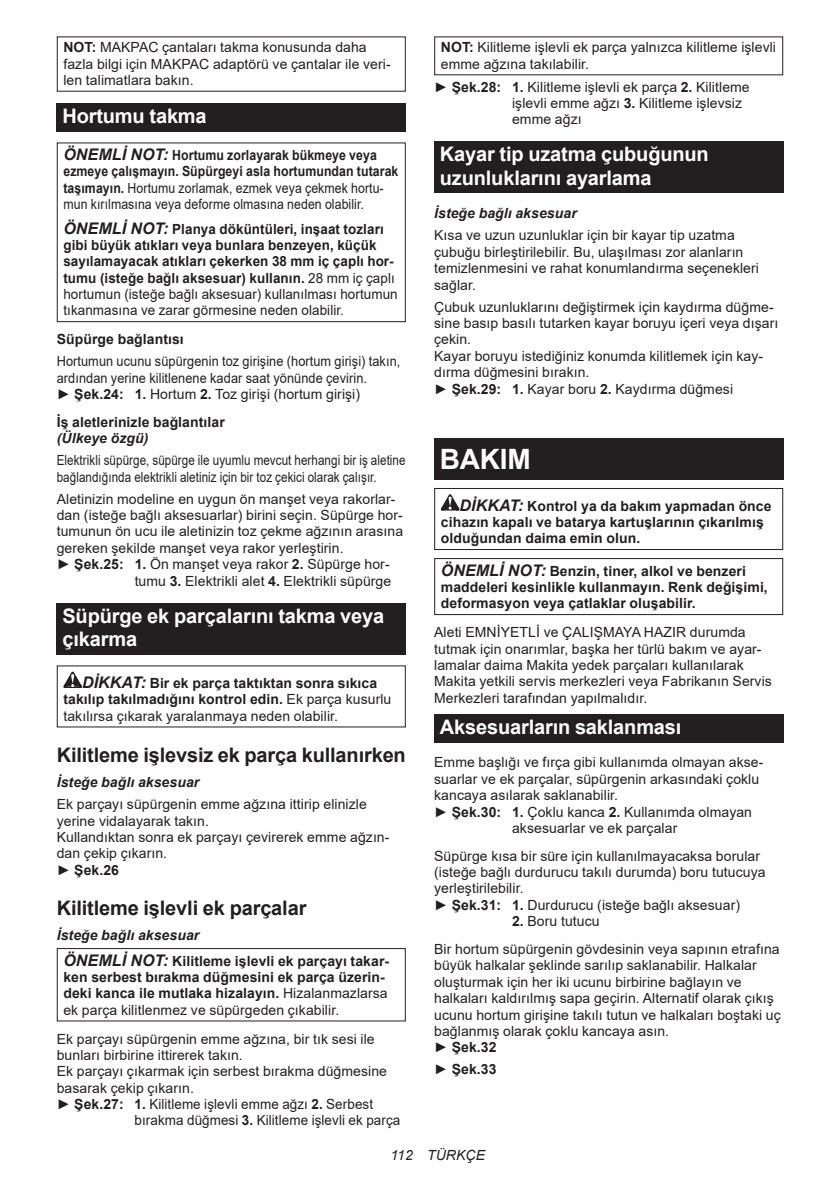
<style>
.page{position:relative;width:840px;height:1191px;background:#fff}
.page>*{position:absolute;margin:0;border:0;box-sizing:border-box;transform-origin:0 0}
.t1{font:700 28px "Arial";letter-spacing:-.01em;color:#fff}
.t2{font:700 20px/23.4px "Arial";letter-spacing:-.01em;color:#fff}
.t3{font:700 20px "Arial";letter-spacing:-.01em;color:#231f20}
.t4{font:14px/16.4px "Arial";letter-spacing:.005em;color:#231f20}
.t5{font:700 14px/16.4px "Arial";letter-spacing:.005em;color:#231f20}
.t6{font:700 14px/16.4px "Arial";letter-spacing:.005em;color:#231f20;scale:.96 1}
.t7{font:700 14px/16.4px "Arial";letter-spacing:.005em;color:#231f20;scale:.88 1}
.t8{font:14px/16.4px "Arial";letter-spacing:.005em;color:#231f20;scale:.91 1}
.t9{font:14px/16.4px "Arial";letter-spacing:.005em;color:#231f20;scale:.83 1}
.t10{font:italic 700 14px "Arial";letter-spacing:.005em;color:#231f20}
.t11{font:14px "Arial";letter-spacing:.005em;color:#231f20;scale:.96 1}
.t12{font:italic 14px "Arial";letter-spacing:.005em;color:#231f20}
.s1{font-weight:700}
.s2{font-style:italic;font-size:16px}
.s3{font-weight:400}
.s4{font-style:italic}
</style>
<div class="page">
<div style="left:57px;top:103px;width:348px;height:29px;background:#231f20"></div>
<div style="left:57px;top:142px;width:348px;height:180px;border:1px solid #231f20"></div>
<div style="left:57px;top:602px;width:348px;height:52px;background:#231f20"></div>
<svg style="left:63px;top:671px;width:19px;height:17px"></svg>
<div style="left:57px;top:948px;width:348px;height:73px;border:1px solid #231f20"></div>
<div style="left:434px;top:141px;width:348px;height:52px;background:#231f20"></div>
<div style="left:434px;top:439px;width:348px;height:41px;background:#231f20"></div>
<svg style="left:440px;top:494px;width:19px;height:16px"></svg>
<div style="left:434px;top:488px;width:348px;height:62px;border:1px solid #231f20"></div>
<div style="left:434px;top:558px;width:348px;height:57px;border:1px solid #231f20"></div>
<div style="left:434px;top:714px;width:348px;height:28px;background:#231f20"></div>
<p class="t4" style="left:63px;top:39px;width:328px"><span class="s1">NOT:</span> MAKPAC çantaları takma konusunda daha fazla bilgi için MAKPAC adaptörü ve çantalar ile veri&shy;len talimatlara bakın.</p>
<h2 class="t2" style="left:62px;top:105px;width:146px">Hortumu takma</h2>
<p class="t7" style="left:63px;top:147px;width:382px"><span class="s2">ÖNEMLİ NOT:</span> Hortumu zorlayarak bükmeye veya ezmeye çalışmayın. Süpürgeyi asla hortumundan tutarak taşımayın. <span class="s3">Hortumu zorlamak, ezmek veya çekmek hortu&shy;mun kırılmasına veya deforme olmasına neden olabilir.</span></p>
<p class="t6" style="left:63px;top:221px;width:349px"><span class="s2">ÖNEMLİ NOT:</span> Planya döküntüleri, inşaat tozları gibi büyük atıkları veya bunlara benzeyen, küçük sayılamayacak atıkları çekerken 38 mm iç çaplı hor&shy;tumu (isteğe bağlı aksesuar) kullanın. <span class="s3">28 mm iç çaplı hortumun (isteğe bağlı aksesuar) kullanılması hortumun tıkanmasına ve zarar görmesine neden olabilir.</span></p>
<p class="t5" style="left:57px;top:331px;width:128px">Süpürge bağlantısı</p>
<p class="t8" style="left:57px;top:353px;width:379px">Hortumun ucunu süpürgenin toz girişine (hortum girişi) takın, ardından yerine kilitlenene kadar saat yönünde çevirin.<br>► <span class="s1">Şek.24: 1.</span> Hortum <span class="s1">2.</span> Toz girişi (hortum girişi)</p>
<p class="t5" style="left:57px;top:414px;width:169px">İş aletlerinizle bağlantılar</p>
<p class="t10" style="left:57px;top:429px;width:93px">(Ülkeye özgü)</p>
<p class="t9" style="left:57px;top:452px;width:421px">Elektrikli süpürge, süpürge ile uyumlu mevcut herhangi bir iş aletine bağlandığında elektrikli aletiniz için bir toz çekici olarak çalışır.</p>
<p class="t4" style="left:57px;top:490px;width:340px">Aletinizin modeline en uygun ön manşet veya rakorlar-</p>
<p class="t4" style="left:57px;top:507px;width:347px">dan (isteğe bağlı aksesuarlar) birini seçin. Süpürge hor-</p>
<p class="t4" style="left:57px;top:523px;width:347px">tumunun ön ucu ile aletinizin toz çekme ağzının arasına</p>
<p class="t4" style="left:57px;top:539px;width:288px">gereken şekilde manşet veya rakor yerleştirin.</p>
<p class="t4" style="left:57px;top:556px;width:334px">► <span class="s1">Şek.25: 1.</span> Ön manşet veya rakor <span class="s1">2.</span> Süpürge hor-</p>
<p class="t4" style="left:135px;top:572px;width:258px">tumu <span class="s1">3.</span> Elektrikli alet <span class="s1">4.</span> Elektrikli süpürge</p>
<h2 class="t2" style="left:62px;top:604px;width:323px">Süpürge ek parçalarını takma veya çıkarma</h2>
<p class="t5" style="left:63px;top:675px;width:329px;text-indent:19px"><span class="s2">DİKKAT:</span> Bir ek parça taktıktan sonra sıkıca takılıp takılmadığını kontrol edin. <span class="s3">Ek parça kusurlu takılırsa çıkarak yaralanmaya neden olabilir.</span></p>
<h2 class="t3" style="left:57px;top:741px;width:350px">Kilitleme işlevsiz ek parça kullanırken</h2>
<p class="t10" style="left:57px;top:773px;width:144px">İsteğe bağlı aksesuar</p>
<p class="t4" style="left:57px;top:796px;width:334px">Ek parçayı süpürgenin emme ağzına ittirip elinizle yerine vidalayarak takın.<br>Kullandıktan sonra ek parçayı çevirerek emme ağzın&shy;dan çekip çıkarın.<br>► <span class="s1">Şek.26</span></p>
<h2 class="t3" style="left:57px;top:894px;width:251px">Kilitleme işlevli ek parçalar</h2>
<p class="t5" style="left:63px;top:922px;width:327px;line-height:25.6px;text-indent:-7px"><span class="s4">İsteğe bağlı aksesuar<br></span><span class="s2">ÖNEMLİ NOT:</span> Kilitleme işlevli ek parçayı takar-</p>
<p class="t5" style="left:63px;top:969px;width:325px">ken serbest bırakma düğmesini ek parça üzerin&shy;deki kanca ile mutlaka hizalayın. <span class="s3">Hizalanmazlarsa ek parça kilitlenmez ve süpürgeden çıkabilir.</span></p>
<p class="t4" style="left:57px;top:1030px;width:319px">Ek parçayı süpürgenin emme ağzına, bir tık sesi ile</p>
<p class="t4" style="left:57px;top:1046px;width:187px">bunları birbirine ittirerek takın.</p>
<p class="t4" style="left:57px;top:1063px;width:331px">Ek parçayı çıkarmak için serbest bırakma düğmesine</p>
<p class="t4" style="left:57px;top:1079px;width:139px">basarak çekip çıkarın.</p>
<p class="t4" style="left:57px;top:1095px;width:317px">► <span class="s1">Şek.27: 1.</span> Kilitleme işlevli emme ağzı <span class="s1">2.</span> Serbest</p>
<p class="t11" style="left:134px;top:1110px;width:278px">bırakma düğmesi <span class="s1">3.</span> Kilitleme işlevli ek parça</p>
<p class="t4" style="left:440px;top:39px;width:336px"><span class="s1">NOT:</span> Kilitleme işlevli ek parça yalnızca kilitleme işlevli emme ağzına takılabilir.</p>
<p class="t4" style="left:512px;top:78px;width:239px;text-indent:-78px">► <span class="s1">Şek.28: 1.</span> Kilitleme işlevli ek parça <span class="s1">2.</span> Kilitleme işlevli emme ağzı <span class="s1">3.</span> Kilitleme işlevsiz emme ağzı</p>
<h2 class="t2" style="left:439px;top:143px;width:270px">Kayar tip uzatma çubuğunun uzunluklarını ayarlama</h2>
<p class="t10" style="left:434px;top:204px;width:144px">İsteğe bağlı aksesuar</p>
<p class="t4" style="left:434px;top:227px;width:326px">Kısa ve uzun uzunluklar için bir kayar tip uzatma çubuğu birleştirilebilir. Bu, ulaşılması zor alanların temizlenmesini ve rahat konumlandırma seçenekleri sağlar.</p>
<p class="t4" style="left:434px;top:298px;width:345px">Çubuk uzunluklarını değiştirmek için kaydırma düğme&shy;sine basıp basılı tutarken kayar boruyu içeri veya dışarı çekin.<br>Kayar boruyu istediğiniz konumda kilitlemek için kay&shy;dırma düğmesini bırakın.<br>► <span class="s1">Şek.29: 1.</span> Kayar boru <span class="s1">2.</span> Kaydırma düğmesi</p>
<h1 class="t1" style="left:439px;top:439px;width:92px">BAKIM</h1>
<p class="t5" style="left:440px;top:497px;width:332px;text-indent:19px"><span class="s2">DİKKAT:</span> Kontrol ya da bakım yapmadan önce cihazın kapalı ve batarya kartuşlarının çıkarılmış olduğundan daima emin olun.</p>
<p class="t5" style="left:440px;top:562px;width:328px"><span class="s2">ÖNEMLİ NOT:</span> Benzin, tiner, alkol ve benzeri maddeleri kesinlikle kullanmayın. Renk değişimi, deformasyon veya çatlaklar oluşabilir.</p>
<p class="t4" style="left:434px;top:624px;width:339px">Aleti EMNİYETLİ ve ÇALIŞMAYA HAZIR durumda tutmak için onarımlar, başka her türlü bakım ve ayar&shy;lamalar daima Makita yedek parçaları kullanılarak Makita yetkili servis merkezleri veya Fabrikanın Servis Merkezleri tarafından yapılmalıdır.</p>
<h2 class="t2" style="left:439px;top:715px;width:243px">Aksesuarların saklanması</h2>
<p class="t4" style="left:434px;top:754px;width:330px">Emme başlığı ve fırça gibi kullanımda olmayan akse-</p>
<p class="t4" style="left:434px;top:770px;width:326px">suarlar ve ek parçalar, süpürgenin arkasındaki çoklu</p>
<p class="t4" style="left:434px;top:787px;width:185px">kancaya asılarak saklanabilir.</p>
<p class="t4" style="left:434px;top:803px;width:319px">► <span class="s1">Şek.30: 1.</span> Çoklu kanca <span class="s1">2.</span> Kullanımda olmayan</p>
<p class="t4" style="left:512px;top:819px;width:167px">aksesuarlar ve ek parçalar</p>
<p class="t4" style="left:434px;top:847px;width:333px">Süpürge kısa bir süre için kullanılmayacaksa borular (isteğe bağlı durdurucu takılı durumda) boru tutucuya yerleştirilebilir.<br>► <span class="s1">Şek.31: 1.</span> Durdurucu (isteğe bağlı aksesuar)</p>
<p class="t4" style="left:434px;top:907px;width:347px;line-height:27.8px;text-indent:78px"><span class="s1">2.</span> Boru tutucu<br>Bir hortum süpürgenin gövdesinin veya sapının etrafına</p>
<p class="t4" style="left:434px;top:957px;width:348px">büyük halkalar şeklinde sarılıp saklanabilir. Halkalar oluşturmak için her iki ucunu birbirine bağlayın ve halkaları kaldırılmış sapa geçirin. Alternatif olarak çıkış ucunu hortum girişine takılı tutun ve halkaları boştaki uç bağlanmış olarak çoklu kancaya asın.<br>► <span class="s1">Şek.32</span></p>
<p class="t5" style="left:434px;top:1061px;width:64px"><span class="s3">►</span> Şek.33</p>
<p class="t12" style="left:390px;top:1146px;width:96px">112 TÜRKÇE</p>
</div>
